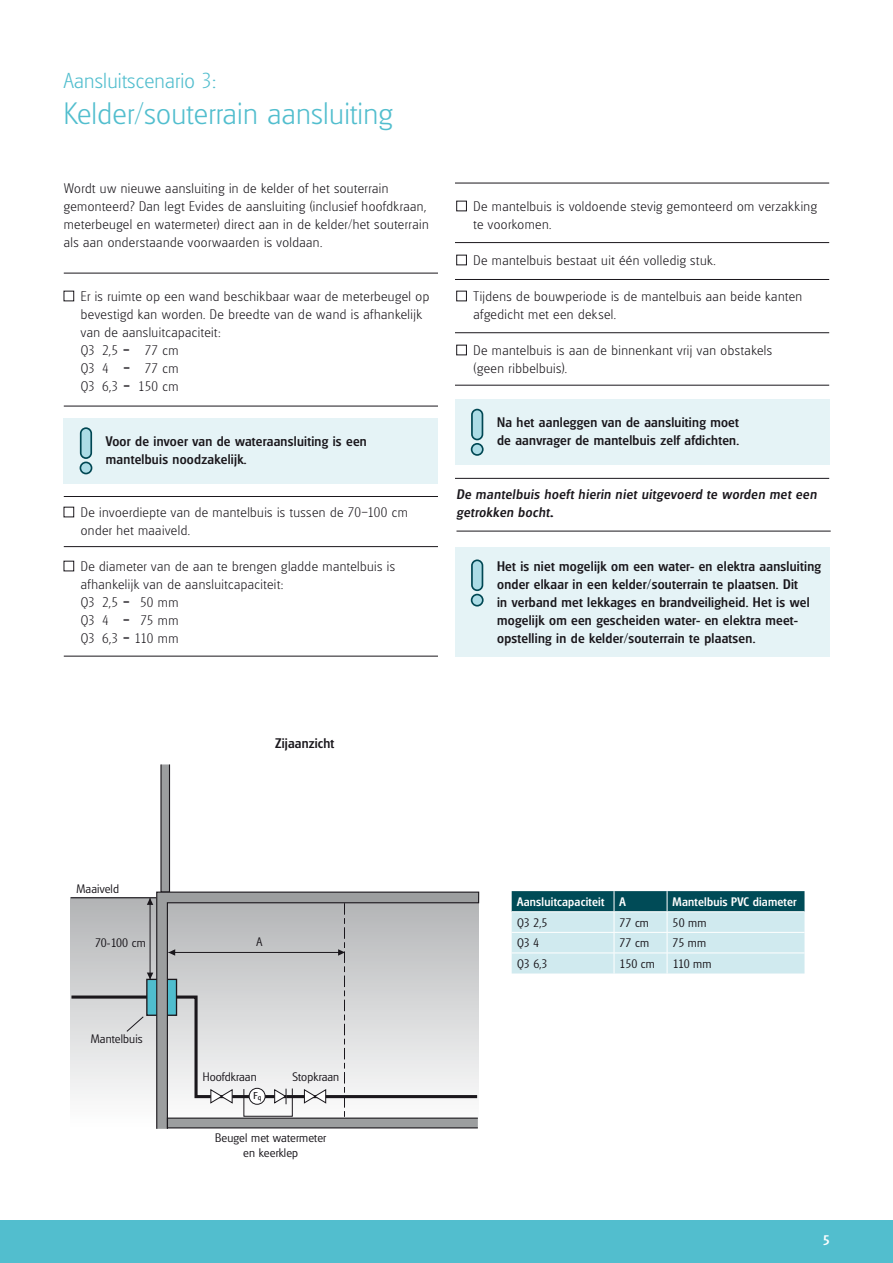
<style>
.page{position:relative;width:893px;height:1263px;background:#fff}
.page>*{position:absolute;margin:0;border:0;box-sizing:border-box;transform-origin:0 0}
.t1{font:200 30px "Glasgow";letter-spacing:.01em;color:#52bece}
.t2{font:200 21px "Glasgow";letter-spacing:.01em;color:#52bece}
.t3{font:200 13.5px/18px "Glasgow";letter-spacing:.03em;color:#1a171c}
.t4{font:500 13.5px/18px "Glasgow";letter-spacing:.02em;color:#1a171c}
.t5{font:500 13.5px/18px "Iglasgow";letter-spacing:.035em;color:#1a171c}
.t6{font:500 13.5px "Glasgow";color:#fff}
.t7{font:300 12px/14.4px "Glasgow";letter-spacing:.01em;color:#1a171c;text-align:center}
.t8{font:500 12px "Glasgow";letter-spacing:.02em;color:#fff}
.t9{font:9.75px "Glasgow";color:#1a171c}
.s1{font-weight:700}
</style>
<div class="page">
<div style="left:456px;top:201px;width:11px;height:10px;border:1px solid #1a171c"></div>
<div style="left:456px;top:255px;width:11px;height:10px;border:1px solid #1a171c"></div>
<div style="left:456px;top:291px;width:11px;height:10px;border:1px solid #1a171c"></div>
<div style="left:456px;top:345px;width:11px;height:10px;border:1px solid #1a171c"></div>
<div style="left:0;top:1220px;width:893px;height:43px;background:#52bece"></div>
<div style="left:64px;top:291px;width:10px;height:10px;border:1px solid #1a171c"></div>
<div style="left:64px;top:507px;width:10px;height:10px;border:1px solid #1a171c"></div>
<div style="left:64px;top:561px;width:10px;height:10px;border:1px solid #1a171c"></div>
<hr style="left:64px;top:273px;width:374px;height:1px;background:#1a171c">
<hr style="left:64px;top:406px;width:374px;height:1px;background:#1a171c">
<hr style="left:64px;top:496px;width:374px;height:1px;background:#1a171c">
<hr style="left:64px;top:546px;width:374px;height:1px;background:#1a171c">
<hr style="left:64px;top:656px;width:374px;height:1px;background:#1a171c">
<hr style="left:456px;top:531px;width:375px;height:1px;background:#1a171c">
<hr style="left:455px;top:242px;width:374px;height:1px;background:#1a171c">
<hr style="left:455px;top:279px;width:374px;height:1px;background:#1a171c">
<hr style="left:455px;top:332px;width:374px;height:1px;background:#1a171c">
<hr style="left:455px;top:385px;width:374px;height:1px;background:#1a171c">
<hr style="left:455px;top:478px;width:374px;height:1px;background:#1a171c">
<hr style="left:455px;top:183px;width:374px;height:1px;background:#1a171c">
<div style="left:64px;top:418px;width:374px;height:65px;background:#e5f3f6"></div>
<svg style="left:80px;top:427px;width:12px;height:47px"></svg>
<div style="left:455px;top:400px;width:374px;height:65px;background:#e5f3f6"></div>
<svg style="left:471px;top:409px;width:13px;height:47px"></svg>
<div style="left:455px;top:547px;width:374px;height:109px;background:#e5f3f6"></div>
<svg style="left:471px;top:559px;width:13px;height:47px"></svg>
<div style="left:160px;top:764px;width:10px;height:129px;background:#9c9e9f;border:1px solid #1a171c"></div>
<hr style="left:71px;top:897px;width:85px;height:1px;background:#1a171c">
<svg style="left:156px;top:891px;width:324px;height:238px;background:#8f9092"></svg>
<div style="left:167px;top:1117px;width:311px;height:11px;background:#9c9e9f;border:1px solid #1a171c"></div>
<svg style="left:70px;top:898px;width:410px;height:220px"></svg>
<svg style="left:512px;top:891px;width:292px;height:82px;background:#9fc4ca"></svg>
<h2 class="t2" style="left:64px;top:68px;width:154px">Aansluitscenario 3:</h2>
<h1 class="t1" style="left:64px;top:96px;width:330px">Kelder/souterrain aansluiting</h1>
<p class="t3" style="left:64px;top:179px;width:366px">Wordt uw nieuwe aansluiting in de kelder of het souterrain gemonteerd? Dan legt Evides de aansluiting (inclusief hoofdkraan, meterbeugel en watermeter) direct aan in de kelder/het souterrain als aan onderstaande voorwaarden is voldaan.</p>
<p class="t3" style="left:81px;top:287px;width:350px">Er is ruimte op een wand beschikbaar waar de meterbeugel op bevestigd kan worden. De breedte van de wand is afhankelijk van de aansluitcapaciteit:<br>Q3 2,5 = 77 cm<br>Q3 4 = 77 cm<br>Q3 6,3 = 150 cm</p>
<p class="t4" style="left:106px;top:432px;width:262px">Voor de invoer van de wateraansluiting is een mantelbuis noodzakelijk.</p>
<p class="t3" style="left:81px;top:503px;width:328px">De invoerdiepte van de mantelbuis is tussen de 70–100 cm onder het maaiveld.</p>
<p class="t3" style="left:81px;top:557px;width:316px">De diameter van de aan te brengen gladde mantelbuis is afhankelijk van de aansluitcapaciteit:<br>Q3 2,5 = 50 mm<br>Q3 4 = 75 mm<br>Q3 6,3 = 110 mm</p>
<p class="t3" style="left:473px;top:197px;width:345px">De mantelbuis is voldoende stevig gemonteerd om verzakking te voorkomen.</p>
<p class="t3" style="left:473px;top:251px;width:244px">De mantelbuis bestaat uit één volledig stuk.</p>
<p class="t3" style="left:473px;top:287px;width:330px">Tijdens de bouwperiode is de mantelbuis aan beide kanten afgedicht met een deksel.</p>
<p class="t3" style="left:473px;top:341px;width:300px">De mantelbuis is aan de binnenkant vrij van obstakels (geen ribbelbuis).</p>
<p class="t4" style="left:497px;top:413px;width:244px">Na het aanleggen van de aansluiting moet de aanvrager de mantelbuis zelf afdichten.</p>
<p class="t5" style="left:456px;top:485px;width:362px">De mantelbuis hoeft hierin niet uitgevoerd te worden met een getrokken bocht<span class="s1">.</span></p>
<p class="t4" style="left:497px;top:557px;width:325px">Het is niet mogelijk om een water- en elektra aansluiting onder elkaar in een kelder/souterrain te plaatsen. Dit<br>in verband met lekkages en brandveiligheid. Het is wel mogelijk om een gescheiden water- en elektra meet&shy;opstelling in de kelder/souterrain te plaatsen.</p>
<p class="t4" style="left:275px;top:734px;width:60px">Zijaanzicht</p>
<p class="t7" style="left:77px;top:881px;width:44px">Maaiveld</p>
<p class="t7" style="left:95px;top:936px;width:52px">70-100 cm</p>
<p class="t7" style="left:91px;top:1031px;width:53px">Mantelbuis</p>
<p class="t7" style="left:256px;top:934px;width:7px">A</p>
<p class="t7" style="left:203px;top:1069px;width:55px">Hoofdkraan</p>
<p class="t7" style="left:292px;top:1069px;width:48px">Stopkraan</p>
<p class="t9" style="left:253px;top:1089px;width:9px">F<sub>q</sub></p>
<p class="t7" style="left:215px;top:1131px;width:112px">Beugel met watermeter en keerklep</p>
<p class="t8" style="left:517px;top:895px;width:89px">Aansluitcapaciteit</p>
<p class="t8" style="left:620px;top:895px;width:8px">A</p>
<p class="t8" style="left:673px;top:895px;width:125px">Mantelbuis PVC diameter</p>
<p class="t7" style="left:517px;top:915px;width:32px">Q3 2,5</p>
<p class="t7" style="left:620px;top:915px;width:31px">77 cm</p>
<p class="t7" style="left:673px;top:915px;width:35px">50 mm</p>
<p class="t7" style="left:517px;top:936px;width:24px">Q3 4</p>
<p class="t7" style="left:620px;top:936px;width:31px">77 cm</p>
<p class="t7" style="left:673px;top:936px;width:35px">75 mm</p>
<p class="t7" style="left:517px;top:956px;width:32px">Q3 6,3</p>
<p class="t7" style="left:620px;top:956px;width:37px">150 cm</p>
<p class="t7" style="left:673px;top:956px;width:40px">110 mm</p>
<p class="t6" style="left:823px;top:1232px;width:9px">5</p>
</div>
